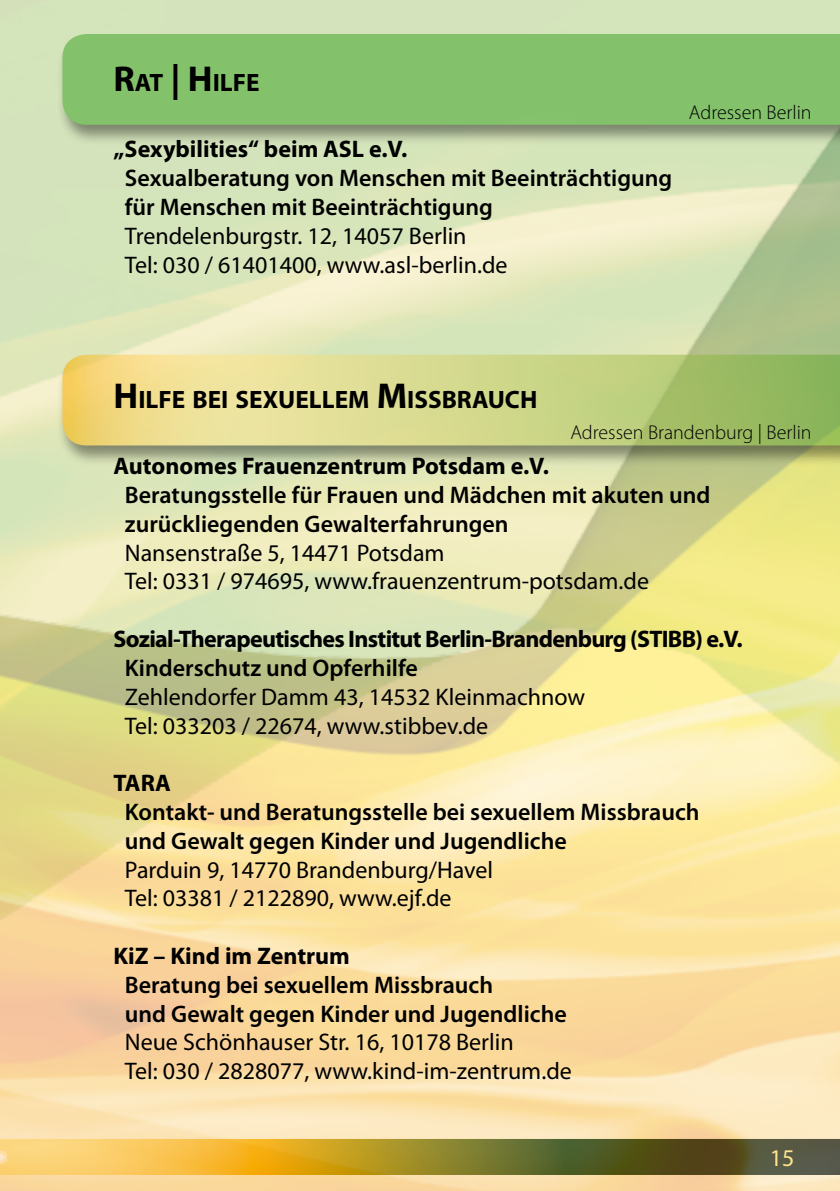
<style>
.page{position:relative;width:840px;height:1191px;background:#fff}
.page>*{position:absolute;margin:0;border:0;box-sizing:border-box;transform-origin:0 0}
.Überschriften2{font:700 25.2px "Myriad Pro";color:#000}
.t1{font:24px "Myriad Pro";color:#000}
.t2{font:600 24px "Myriad Pro";color:#000}
.t3{font:700 24px "Myriad Pro";letter-spacing:-.01em;color:#000}
.t4{font:700 24px "Myriad Pro";letter-spacing:-.03em;color:#000}
.t5{font:24px "Myriad Pro";color:#ffe48c}
.t6{font:300 20px "Myriad Pro";color:#000}
.s1{font-size:36px}
</style>
<div class="page">
<img style="left:0;top:67px;width:839px;height:1124px">
<div style="left:58px;top:34px;width:781px;height:112px;background:#000;opacity:.75"></div>
<div style="left:62px;top:34px;width:777px;height:91px;background:#83c16b"></div>
<div style="left:58px;top:354px;width:781px;height:112px;background:#000;opacity:.75"></div>
<svg style="left:62px;top:355px;width:777px;height:90px;background:#cdd283"></svg>
<p class="Überschriften2" style="left:113px;top:66px;width:147px"><span class="s1">R</span>AT <span class="s1">| H</span>ILFE</p>
<p class="t3" style="left:113px;top:134px;width:295px">„Sexybilities“ beim ASL e.V.</p>
<p class="t2" style="left:125px;top:163px;width:548px">Sexualberatung von Menschen mit Beeinträchtigung</p>
<p class="t2" style="left:125px;top:192px;width:369px">für Menschen mit Beeinträchtigung</p>
<p class="t1" style="left:125px;top:221px;width:343px">Trendelenburgstr. 12, 14057 Berlin</p>
<p class="t1" style="left:125px;top:250px;width:384px">Tel: 030 / 61401400, www.asl-berlin.de</p>
<p class="t6" style="left:688px;top:100px;width:124px">Adressen Berlin</p>
<p class="Überschriften2" style="left:113px;top:383px;width:425px"><span class="s1">H</span> ILFE BEI SEXUELLEM <span class="s1">M</span>ISSBRAUCH</p>
<p class="t6" style="left:570px;top:420px;width:242px">Adressen Brandenburg | Berlin</p>
<p class="t3" style="left:113px;top:450px;width:437px">Autonomes Frauenzentrum Potsdam e.V.</p>
<p class="t2" style="left:125px;top:480px;width:586px">Beratungsstelle für Frauen und Mädchen mit akuten und</p>
<p class="t2" style="left:125px;top:508px;width:385px">zurückliegenden Gewalterfahrungen</p>
<p class="t1" style="left:125px;top:538px;width:321px">Nansenstraße 5, 14471 Potsdam</p>
<p class="t1" style="left:125px;top:566px;width:525px">Tel: 0331 / 974695, www.frauenzentrum-potsdam.de</p>
<p class="t4" style="left:113px;top:623px;width:630px">Sozial-Therapeutisches Institut Berlin-Brandenburg (STIBB) e.V.</p>
<p class="t2" style="left:125px;top:652px;width:294px">Kinderschutz und Opferhilfe</p>
<p class="t1" style="left:125px;top:682px;width:461px">Zehlendorfer Damm 43, 14532 Kleinmachnow</p>
<p class="t1" style="left:125px;top:710px;width:364px">Tel: 033203 / 22674, www.stibbev.de</p>
<p class="t3" style="left:113px;top:767px;width:59px">TARA</p>
<p class="t2" style="left:125px;top:796px;width:576px">Kontakt- und Beratungsstelle bei sexuellem Missbrauch</p>
<p class="t2" style="left:125px;top:825px;width:443px">und Gewalt gegen Kinder und Jugendliche</p>
<p class="t1" style="left:125px;top:854px;width:369px">Parduin 9, 14770 Brandenburg/Havel</p>
<p class="t1" style="left:125px;top:883px;width:328px">Tel: 03381 / 2122890, www.ejf.de</p>
<p class="t3" style="left:113px;top:940px;width:238px">KiZ – Kind im Zentrum</p>
<p class="t2" style="left:125px;top:969px;width:369px">Beratung bei sexuellem Missbrauch</p>
<p class="t2" style="left:125px;top:998px;width:443px">und Gewalt gegen Kinder und Jugendliche</p>
<p class="t1" style="left:125px;top:1027px;width:390px">Neue Schönhauser Str. 16, 10178 Berlin</p>
<p class="t1" style="left:125px;top:1056px;width:448px">Tel: 030 / 2828077, www.kind-im-zentrum.de</p>
<p class="t5" style="left:769px;top:1142px;width:26px">15</p>
</div>
